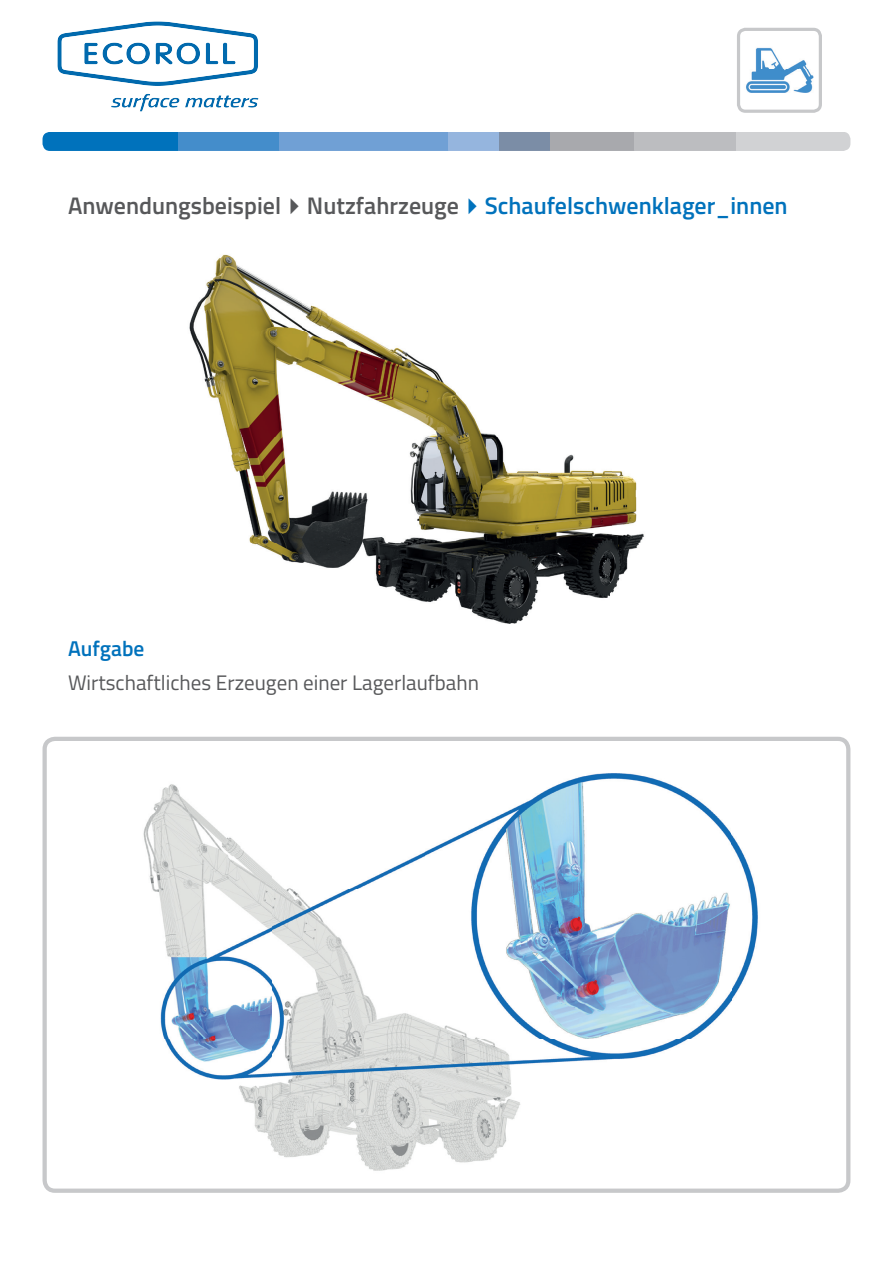
<style>
.page{position:relative;width:893px;height:1263px;background:#fff}
.page>*{position:absolute;margin:0;border:0;box-sizing:border-box;transform-origin:0 0}
.t1{font:600 24px "Titillium Web";color:#57585a}
.t2{font:600 21.45px "Titillium Web";color:#0072bc}
.t3{font:21px "Titillium Web";color:#57585a}
.s1{color:#0072bc}
</style>
<div class="page">
<div style="left:43px;top:132px;width:135px;height:19px;background:#0072bc"></div>
<div style="left:736px;top:132px;width:114px;height:19px;background:#d1d2d4"></div>
<div style="left:178px;top:132px;width:101px;height:19px;background:#448dcb"></div>
<div style="left:279px;top:132px;width:170px;height:19px;background:#70a0d5"></div>
<div style="left:449px;top:132px;width:50px;height:19px;background:#95b5de"></div>
<div style="left:499px;top:132px;width:51px;height:19px;background:#7b8da6"></div>
<div style="left:550px;top:132px;width:85px;height:19px;background:#a8a9ad"></div>
<div style="left:635px;top:132px;width:101px;height:19px;background:#bcbdc0"></div>
<img style="left:143px;top:773px;width:615px;height:398px">
<div style="left:43px;top:737px;width:807px;height:456px;border:4px solid #c7c8ca;border-radius:10px"></div>
<img style="left:189px;top:254px;width:455px;height:370px">
<img style="left:746px;top:47px;width:68px;height:46px">
<div style="left:737px;top:28px;width:85px;height:85px;border:3px solid #c7c8ca;border-radius:7px"></div>
<img style="left:57px;top:21px;width:202px;height:91px">
<p class="t1" style="left:68px;top:188px;width:721px">Anwendungsbeispiel✔Nutzfahrzeuge<span class="s1">✔Schaufelschwenklager_innen</span></p>
<p class="t2" style="left:68px;top:632px;width:78px">Aufgabe</p>
<p class="t3" style="left:68px;top:667px;width:412px">Wirtschaftliches Erzeugen einer Lagerlaufbahn</p>
</div>
